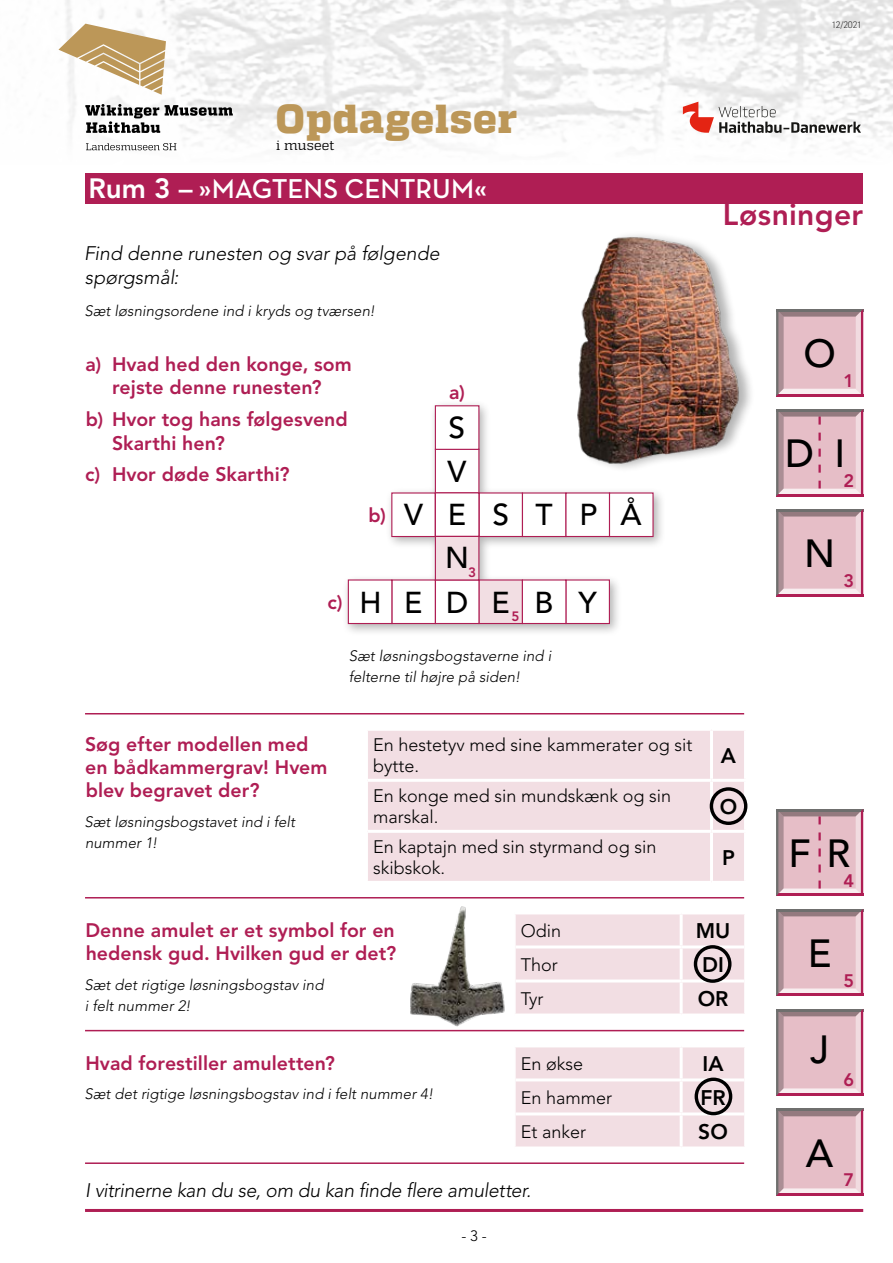
<style>
.page{position:relative;width:893px;height:1263px;background:#fff}
.page>*{position:absolute;margin:0;border:0;box-sizing:border-box;transform-origin:0 0}
.t1{font:800 40.5px "Quadon";letter-spacing:.015em;color:#bc9758}
.t2{font:500 39px "Avenir LT Pro";color:#000}
.t3{font:500 30px "Avenir LT Pro";letter-spacing:.825em;color:#000}
.t4{font:800 30px "Avenir LT Pro";letter-spacing:.01em;color:#af1e54}
.t5{font:600 27.75px "Neutraface Text";letter-spacing:-.01em;color:#fff}
.t6{font:800 21px "Avenir LT Pro";color:#000}
.t7{font:800 19.5px/23.4px "Avenir LT Pro";letter-spacing:.005em;color:#af1e54}
.t8{font:italic 300 19.5px/23.4px "Avenir LT Pro";letter-spacing:-.01em;color:#000}
.t9{font:300 18px/21.6px "Avenir LT Pro";color:#000}
.t10{font:800 18px "Avenir LT Pro";color:#af1e54}
.t11{font:italic 300 15px/21px "Avenir LT Pro";letter-spacing:.005em;color:#000}
.t12{font:300 15px "Avenir LT Pro";color:#000}
.t13{font:13.5px "Quadon";letter-spacing:.01em;color:#000}
.t14{font:800 13.5px "Avenir LT Pro";color:#af1e54}
.t15{font:9px "Adelle Sans Th";color:#000}
.s1{font-family:"Avenir LT Pro";font-weight:800}
</style>
<div class="page">
<img style="left:65px;top:0;width:828px;height:151px">
<svg style="left:85px;top:104px;width:148px;height:46px"></svg>
<svg style="left:58px;top:24px;width:108px;height:71px"></svg>
<svg style="left:683px;top:102px;width:178px;height:31px"></svg>
<div style="left:85px;top:174px;width:777px;height:30px;background:#af1e54"></div>
<div style="left:368px;top:731px;width:376px;height:150px;background:#f2dee3"></div>
<hr style="left:710px;top:731px;width:3px;height:48px;background:#fff">
<hr style="left:710px;top:782px;width:3px;height:48px;background:#fff">
<hr style="left:710px;top:833px;width:3px;height:48px;background:#fff">
<hr style="left:368px;top:779px;width:343px;height:3px;background:#fff">
<hr style="left:711px;top:779px;width:36px;height:3px;background:#fff">
<hr style="left:368px;top:830px;width:343px;height:3px;background:#fff">
<hr style="left:711px;top:830px;width:36px;height:3px;background:#fff">
<hr style="left:85px;top:713px;width:659px;height:1px;background:#af1e54">
<hr style="left:85px;top:897px;width:659px;height:1px;background:#af1e54">
<hr style="left:85px;top:1030px;width:659px;height:1px;background:#af1e54">
<hr style="left:85px;top:1209px;width:778px;height:3px;background:#af1e54">
<svg style="left:776px;top:1009px;width:87px;height:87px;background:#d6aeb8"></svg>
<svg style="left:776px;top:509px;width:87px;height:87px;background:#d7b0ba"></svg>
<svg style="left:776px;top:909px;width:87px;height:87px;background:#d6aeb8"></svg>
<svg style="left:776px;top:409px;width:87px;height:87px;background:#d6aeb8"></svg>
<svg style="left:776px;top:1109px;width:87px;height:87px;background:#d6aeb8"></svg>
<svg style="left:776px;top:309px;width:87px;height:87px;background:#d6b0ba"></svg>
<div style="left:516px;top:1047px;width:228px;height:99px;background:#f2dee3"></div>
<hr style="left:680px;top:1047px;width:3px;height:31px;background:#fff">
<hr style="left:516px;top:1078px;width:165px;height:3px;background:#fff">
<hr style="left:681px;top:1078px;width:63px;height:3px;background:#fff">
<hr style="left:680px;top:1081px;width:3px;height:31px;background:#fff">
<hr style="left:516px;top:1112px;width:165px;height:3px;background:#fff">
<hr style="left:681px;top:1112px;width:63px;height:3px;background:#fff">
<hr style="left:680px;top:1115px;width:3px;height:31px;background:#fff">
<div style="left:516px;top:914px;width:228px;height:99px;background:#f2dee3"></div>
<hr style="left:680px;top:914px;width:3px;height:31px;background:#fff">
<hr style="left:516px;top:945px;width:165px;height:3px;background:#fff">
<hr style="left:681px;top:945px;width:63px;height:3px;background:#fff">
<hr style="left:680px;top:948px;width:3px;height:31px;background:#fff">
<hr style="left:516px;top:979px;width:165px;height:3px;background:#fff">
<hr style="left:681px;top:979px;width:63px;height:3px;background:#fff">
<hr style="left:680px;top:982px;width:3px;height:31px;background:#fff">
<img style="left:410px;top:906px;width:95px;height:121px">
<svg style="left:776px;top:809px;width:87px;height:87px;background:#d5acb7"></svg>
<div style="left:577px;top:230px;width:178px;height:242px;background:#000;opacity:.3"></div>
<img style="left:577px;top:235px;width:165px;height:231px">
<hr style="left:85px;top:1162px;width:659px;height:2px;background:#af1e54">
<div style="left:342px;top:399px;width:324px;height:237px;background:#000;opacity:.3"></div>
<div style="left:391px;top:579px;width:45px;height:45px;background:#fff;border:1px solid #af1e54"></div>
<div style="left:348px;top:579px;width:44px;height:45px;background:#fff;border:1px solid #af1e54"></div>
<div style="left:478px;top:579px;width:45px;height:45px;background:#f2dee3;border:1px solid #af1e54"></div>
<div style="left:565px;top:579px;width:45px;height:45px;background:#fff;border:1px solid #af1e54"></div>
<div style="left:435px;top:579px;width:44px;height:45px;background:#fff;border:1px solid #af1e54"></div>
<div style="left:522px;top:579px;width:44px;height:45px;background:#fff;border:1px solid #af1e54"></div>
<div style="left:478px;top:492px;width:45px;height:45px;background:#fff;border:1px solid #af1e54"></div>
<div style="left:391px;top:492px;width:45px;height:45px;background:#fff;border:1px solid #af1e54"></div>
<div style="left:522px;top:492px;width:45px;height:45px;background:#fff;border:1px solid #af1e54"></div>
<div style="left:435px;top:449px;width:44px;height:44px;background:#fff;border:1px solid #af1e54"></div>
<div style="left:435px;top:492px;width:44px;height:45px;background:#fff;border:1px solid #af1e54"></div>
<div style="left:435px;top:405px;width:44px;height:45px;background:#fff;border:1px solid #af1e54"></div>
<div style="left:435px;top:536px;width:44px;height:44px;background:#f2dee3;border:1px solid #af1e54"></div>
<div style="left:565px;top:492px;width:45px;height:45px;background:#fff;border:1px solid #af1e54"></div>
<div style="left:609px;top:492px;width:45px;height:45px;background:#fff;border:1px solid #af1e54"></div>
<div style="left:710px;top:787px;width:37px;height:38px;border:3px solid #000;border-radius:50%"></div>
<div style="left:694px;top:945px;width:37px;height:38px;border:3px solid #000;border-radius:50%"></div>
<div style="left:695px;top:1077px;width:37px;height:38px;border:3px solid #000;border-radius:50%"></div>
<h1 class="t1" style="left:276px;top:95px;width:242px">Opdagelser</h1>
<p class="t13" style="left:276px;top:138px;width:60px">i museet</p>
<h3 class="t5" style="left:88px;top:172px;width:400px"><span class="s1">Rum 3 –</span> »MAGTENS CENTRUM«</h3>
<p class="t8" style="left:84px;top:242px;width:357px">Find denne runesten og svar på følgende spørgsmål:</p>
<p class="t11" style="left:84px;top:300px;width:292px">Sæt løsningsordene ind i kryds og tværsen!</p>
<p class="t7" style="left:85px;top:352px;width:268px;text-align:center">a) Hvad hed den konge, som rejste denne runesten?</p>
<p class="t7" style="left:112px;top:408px;width:237px;text-indent:-26px">b) Hvor tog hans følgesvend<br>Skarthi hen?</p>
<p class="t7" style="left:85px;top:463px;width:206px">c) Hvor døde Skarthi?</p>
<p class="t7" style="left:449px;top:381px;width:17px">a)</p>
<h3 class="t3" style="left:449px;top:409px;width:18px">S</h3>
<h3 class="t3" style="left:447px;top:454px;width:20px">V</h3>
<p class="t7" style="left:328px;top:590px;width:16px">c)</p>
<p class="t7" style="left:369px;top:503px;width:19px">b)</p>
<h3 class="t3" style="left:404px;top:497px;width:239px">VESTPÅ</h3>
<h3 class="t3" style="left:445px;top:540px;width:25px">N</h3>
<p class="t14" style="left:468px;top:564px;width:9px">3</p>
<h3 class="t3" style="left:491px;top:584px;width:20px">E</h3>
<h3 class="t3" style="left:359px;top:584px;width:110px">HED</h3>
<h3 class="t3" style="left:535px;top:584px;width:64px">B Y</h3>
<p class="t14" style="left:511px;top:608px;width:9px">5</p>
<p class="t11" style="left:349px;top:646px;width:204px">Sæt løsningsbogstaverne ind i felterne til højre på siden!</p>
<p class="t15" style="left:832px;top:18px;width:30px">12/2021</p>
<h3 class="t4" style="left:723px;top:197px;width:142px">Løsninger</h3>
<h2 class="t2" style="left:803px;top:331px;width:34px">O</h2>
<p class="t10" style="left:844px;top:370px;width:12px">1</p>
<h2 class="t2" style="left:785px;top:431px;width:62px">D I</h2>
<p class="t10" style="left:844px;top:470px;width:12px">2</p>
<h2 class="t2" style="left:804px;top:530px;width:33px">N</h2>
<p class="t10" style="left:844px;top:570px;width:12px">3</p>
<p class="t7" style="left:85px;top:732px;width:244px">Søg efter modellen med en bådkammergrav! Hvem blev begravet der?</p>
<p class="t11" style="left:84px;top:811px;width:212px">Sæt løsningsbogstavet ind i felt nummer 1!</p>
<p class="t9" style="left:373px;top:734px;width:321px">En hestetyv med sine kammerater og sit bytte.</p>
<p class="t6" style="left:721px;top:743px;width:17px">A</p>
<p class="t9" style="left:373px;top:785px;width:299px">En konge med sin mundskænk og sin marskal.</p>
<p class="t6" style="left:720px;top:794px;width:19px">O</p>
<p class="t9" style="left:373px;top:836px;width:285px">En kaptajn med sin styrmand og sin skibskok.</p>
<p class="t6" style="left:722px;top:845px;width:14px">P</p>
<p class="t7" style="left:85px;top:918px;width:312px">Denne amulet er et symbol for en hedensk gud. Hvilken gud er det?</p>
<p class="t11" style="left:84px;top:974px;width:241px">Sæt det rigtige løsningsbogstav ind i felt nummer 2!</p>
<p class="t7" style="left:85px;top:1051px;width:251px">Hvad forestiller amuletten?</p>
<p class="t11" style="left:84px;top:1084px;width:350px">Sæt det rigtige løsningsbogstav ind i felt nummer 4!</p>
<p class="t9" style="left:521px;top:920px;width:42px">Odin</p>
<p class="t6" style="left:696px;top:918px;width:36px">MU</p>
<p class="t9" style="left:521px;top:954px;width:39px">Thor</p>
<p class="t6" style="left:702px;top:952px;width:23px">DI</p>
<p class="t9" style="left:521px;top:988px;width:24px">Tyr</p>
<p class="t6" style="left:698px;top:986px;width:32px">OR</p>
<p class="t9" style="left:521px;top:1053px;width:64px">En økse</p>
<p class="t6" style="left:703px;top:1051px;width:22px">IA</p>
<p class="t9" style="left:521px;top:1087px;width:93px">En hammer</p>
<p class="t6" style="left:700px;top:1085px;width:27px">FR</p>
<p class="t9" style="left:521px;top:1121px;width:67px">Et anker</p>
<p class="t6" style="left:698px;top:1119px;width:31px">SO</p>
<p class="t8" style="left:85px;top:1179px;width:448px">I vitrinerne kan du se, om du kan finde flere amuletter.</p>
<p class="t12" style="left:461px;top:1227px;width:27px">- 3 -</p>
<h2 class="t2" style="left:788px;top:830px;width:63px">F R</h2>
<p class="t10" style="left:844px;top:870px;width:12px">4</p>
<h2 class="t2" style="left:808px;top:930px;width:25px">E</h2>
<p class="t10" style="left:844px;top:969px;width:12px">5</p>
<h2 class="t2" style="left:810px;top:1026px;width:20px">J</h2>
<p class="t10" style="left:844px;top:1069px;width:12px">6</p>
<h2 class="t2" style="left:806px;top:1130px;width:29px">A</h2>
<p class="t10" style="left:844px;top:1169px;width:12px">7</p>
</div>
